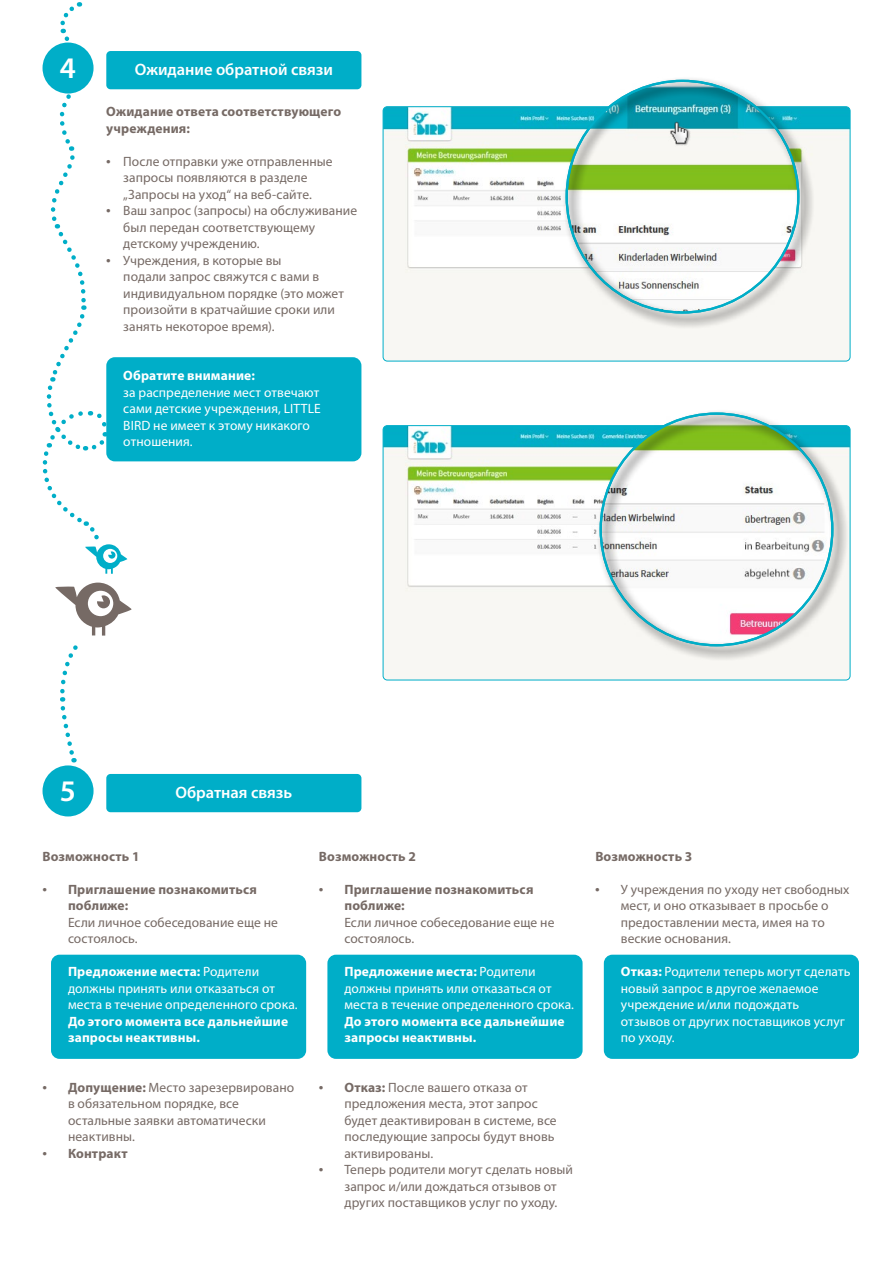
<style>
.page{position:relative;width:893px;height:1263px;background:#fff}
.page>*{position:absolute;margin:0;border:0;box-sizing:border-box;transform-origin:0 0}
.t1{font:600 30px "Myriad Pro";color:#fff}
.t2{font:600 16.5px "Myriad Pro";color:#fff}
.t3{font:13.5px/16.5px "Myriad Pro";letter-spacing:.005em;color:#766a65}
.t4{font:13.5px/16.5px "Myriad Pro";letter-spacing:.005em;color:#fff}
.t5{font:700 13.5px/16.5px "Myriad Pro";letter-spacing:.01em;color:#766a65}
.t6{font:700 13.5px/16.5px "Myriad Pro";letter-spacing:.01em;color:#fff}
.s1{font-size:16.5px}
.s2{font-weight:400;font-size:16.5px}
.s3{font-weight:700}
.s4{font-weight:700;font-size:16.5px}
</style>
<div class="page">
<img style="left:383px;top:426px;width:467px;height:254px">
<img style="left:383px;top:107px;width:467px;height:254px">
<svg style="left:596px;top:412px;width:252px;height:249px"></svg>
<svg style="left:562px;top:79px;width:252px;height:250px"></svg>
<img style="left:669px;top:119px;width:21px;height:27px">
<div style="left:604px;top:955px;width:255px;height:104px;background:#00aec8;border-radius:9px"></div>
<div style="left:327px;top:955px;width:256px;height:104px;background:#00aec8;border-radius:9px"></div>
<div style="left:51px;top:955px;width:255px;height:104px;background:#00aec8;border-radius:9px"></div>
<div style="left:106px;top:774px;width:255px;height:38px;background:#00aec8;border-radius:4px"></div>
<div style="left:43px;top:765px;width:51px;height:51px;background:#00aec8;border-radius:50%"></div>
<div style="left:106px;top:357px;width:255px;height:104px;background:#00aec8;border-radius:9px"></div>
<div style="left:106px;top:51px;width:255px;height:38px;background:#00aec8;border-radius:4px"></div>
<svg style="left:42px;top:2px;width:90px;height:760px"></svg>
<h1 class="t1" style="left:60px;top:49px;width:18px">4</h1>
<p class="t2" style="left:135px;top:59px;width:200px">Ожидание обратной связи</p>
<p class="t5" style="left:106px;top:103px;width:237px">Ожидание ответа соответствующего учреждения:</p>
<p class="t3" style="left:106px;top:153px;width:228px;text-align:center"><span class="s1">•</span> После отправки уже отправленные запросы появляются в разделе „Запросы на уход“ на веб-сайте.</p>
<p class="t3" style="left:123px;top:202px;width:235px;text-indent:-17px"><span class="s1">•</span> Ваш запрос (запросы) на обслуживание был передан соответствующему детскому учреждению.</p>
<p class="t3" style="left:123px;top:252px;width:222px;text-indent:-17px"><span class="s1">•</span> Учреждения, в которые вы<br>подали запрос свяжутся с вами в индивидуальном порядке (это может произойти в кратчайшие сроки или занять некоторое время).</p>
<p class="t6" style="left:123px;top:367px;width:133px">Обратите внимание:</p>
<p class="t4" style="left:123px;top:384px;width:199px">за распределение мест отвечают сами детские учреждения, LITTLE<br>BIRD не имеет к этому никакого отношения.</p>
<h1 class="t1" style="left:60px;top:771px;width:18px">5</h1>
<p class="t2" style="left:175px;top:782px;width:118px">Обратная связь</p>
<p class="t5" style="left:43px;top:847px;width:99px">Возможность 1</p>
<p class="t5" style="left:68px;top:880px;width:191px;text-indent:-26px"><span class="s2">•</span> Приглашение познакомиться поближе:</p>
<p class="t3" style="left:68px;top:914px;width:211px">Если личное собеседование еще не состоялось.</p>
<p class="t4" style="left:68px;top:963px;width:231px"><span class="s3">Предложение места:</span> Родители должны принять или отказаться от места в течение определенного срока.</p>
<p class="t6" style="left:68px;top:1012px;width:222px">До этого момента все дальнейшие запросы неактивны.</p>
<p class="t3" style="left:68px;top:1079px;width:228px;text-indent:-26px"><span class="s1">•</span> <span class="s3">Допущение:</span> Место зарезервировано в обязательном порядке, все остальные заявки автоматически неактивны.</p>
<p class="t5" style="left:43px;top:1144px;width:87px"><span class="s2">•</span> Контракт</p>
<p class="t5" style="left:319px;top:847px;width:99px">Возможность 2</p>
<p class="t5" style="left:344px;top:880px;width:191px;text-indent:-26px"><span class="s2">•</span> Приглашение познакомиться поближе:</p>
<p class="t3" style="left:344px;top:914px;width:211px">Если личное собеседование еще не состоялось.</p>
<p class="t4" style="left:344px;top:963px;width:231px"><span class="s3">Предложение места:</span> Родители должны принять или отказаться от места в течение определенного срока.</p>
<p class="t6" style="left:344px;top:1012px;width:222px">До этого момента все дальнейшие запросы неактивны.</p>
<p class="t3" style="left:344px;top:1079px;width:214px;text-indent:-26px"><span class="s1">•</span> <span class="s3">Отказ:</span> После вашего отказа от предложения места, этот запрос будет деактивирован в системе, все последующие запросы будут вновь активированы.</p>
<p class="t3" style="left:344px;top:1161px;width:230px;text-indent:-26px"><span class="s1">•</span> Теперь родители могут сделать новый запрос и/или дождаться отзывов от других поставщиков услуг по уходу.</p>
<p class="t5" style="left:595px;top:847px;width:99px">Возможность 3</p>
<p class="t3" style="left:621px;top:881px;width:230px;text-indent:-26px"><span class="s1">•</span> У учреждения по уходу нет свободных мест, и оно отказывает в просьбе о предоставлении места, имея на то веские основания.</p>
<p class="t4" style="left:621px;top:963px;width:231px;text-indent:-26px"><span class="s4">•</span> <span class="s3">Отказ:</span> Родители теперь могут сделать новый запрос в другое желаемое учреждение и/или подождать отзывов от других поставщиков услуг по уходу.</p>
</div>
